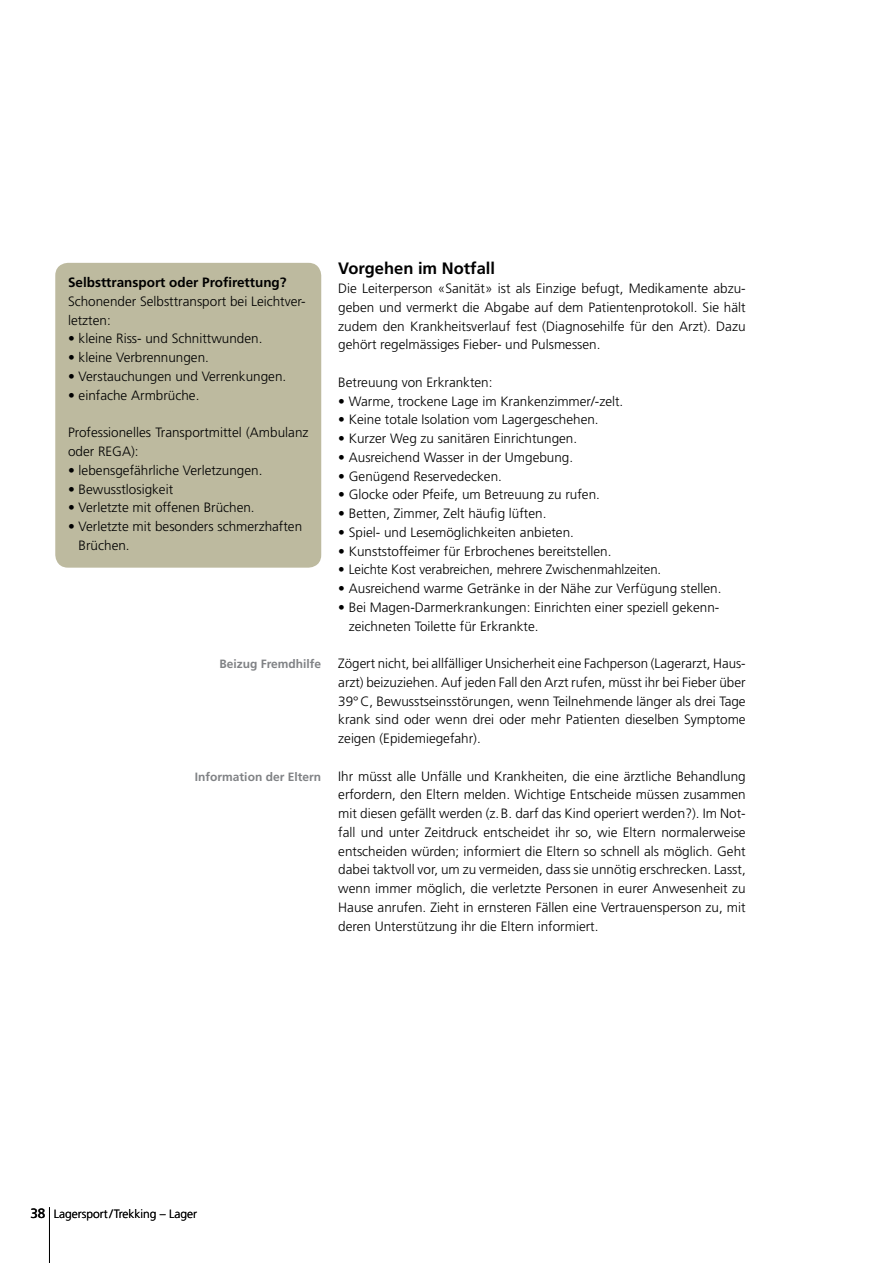
<style>
.page{position:relative;width:893px;height:1263px;background:#fff}
.page>*{position:absolute;margin:0;border:0;box-sizing:border-box;transform-origin:0 0}
.t1{font:700 16.5px "Frutiger LT";color:#000}
.t2{font:300 13.5px/18.8px "Frutiger LT";color:#000}
.t3{font:700 13.5px "Frutiger LT";color:#000}
.t4{font:13.5px "Frutiger LT";color:#000}
.t5{font:700 12px "Frutiger LT";color:#808285}
.t6{font:300 12px "Frutiger LT";color:#000}
</style>
<div class="page">
<hr style="left:49px;top:1207px;width:1px;height:56px;background:#000">
<div style="left:55px;top:263px;width:266px;height:305px;background:#bdba9f;border-radius:13px"></div>
<p class="t3" style="left:68px;top:275px;width:220px">Selbsttransport oder Profirettung?</p>
<p class="t2" style="left:68px;top:292px;width:239px">Schonender Selbsttransport bei Leichtver&shy;letzten:</p>
<p class="t2" style="left:68px;top:330px;width:196px">• kleine Riss- und Schnittwunden.</p>
<p class="t2" style="left:68px;top:348px;width:142px">• kleine Verbrennungen.</p>
<p class="t2" style="left:68px;top:367px;width:220px">• Verstauchungen und Verrenkungen.</p>
<p class="t2" style="left:68px;top:386px;width:133px">• einfache Armbrüche.</p>
<p class="t2" style="left:68px;top:423px;width:242px">Professionelles Transportmittel (Ambulanz oder REGA):</p>
<p class="t2" style="left:68px;top:461px;width:196px">• lebensgefährliche Verletzungen.</p>
<p class="t2" style="left:68px;top:480px;width:107px">• Bewusstlosigkeit</p>
<p class="t2" style="left:68px;top:498px;width:188px">• Verletzte mit offenen Brüchen.</p>
<p class="t2" style="left:79px;top:517px;width:225px;text-indent:-11px">• Verletzte mit besonders schmerzhaften<br>Brüchen.</p>
<p class="t5" style="left:219px;top:657px;width:103px">Beizug Fremdhilfe</p>
<p class="t5" style="left:195px;top:769px;width:128px">Information der Eltern</p>
<p class="t1" style="left:338px;top:259px;width:158px">Vorgehen im Notfall</p>
<p class="t2" style="left:338px;top:279px;width:409px;text-align:justify">Die Leiterperson «Sanität» ist als Einzige befugt, Medikamente abzu&shy;geben und vermerkt die Abgabe auf dem Patientenprotokoll. Sie hält zudem den Krankheitsverlauf fest (Diagnosehilfe für den Arzt). Dazu gehört regelmässiges Fieber- und Pulsmessen.</p>
<p class="t2" style="left:338px;top:373px;width:156px">Betreuung von Erkrankten:</p>
<p class="t2" style="left:338px;top:392px;width:287px">• Warme, trockene Lage im Krankenzimmer/-zelt.</p>
<p class="t2" style="left:338px;top:410px;width:262px">• Keine totale Isolation vom Lagergeschehen.</p>
<p class="t2" style="left:338px;top:429px;width:240px">• Kurzer Weg zu sanitären Einrichtungen.</p>
<p class="t2" style="left:338px;top:448px;width:236px">• Ausreichend Wasser in der Umgebung.</p>
<p class="t2" style="left:338px;top:467px;width:165px">• Genügend Reservedecken.</p>
<p class="t2" style="left:338px;top:485px;width:263px">• Glocke oder Pfeife, um Betreuung zu rufen.</p>
<p class="t2" style="left:338px;top:504px;width:210px">• Betten, Zimmer, Zelt häufig lüften.</p>
<p class="t2" style="left:338px;top:523px;width:237px">• Spiel- und Lesemöglichkeiten anbieten.</p>
<p class="t2" style="left:338px;top:542px;width:275px">• Kunststoffeimer für Erbrochenes bereitstellen.</p>
<p class="t2" style="left:338px;top:560px;width:324px">• Leichte Kost verabreichen, mehrere Zwischenmahlzeiten.</p>
<p class="t2" style="left:338px;top:579px;width:385px">• Ausreichend warme Getränke in der Nähe zur Verfügung stellen.</p>
<p class="t2" style="left:349px;top:598px;width:372px;text-indent:-11px">• Bei Magen-Darmerkrankungen: Einrichten einer speziell gekenn&shy;zeichneten Toilette für Erkrankte.</p>
<p class="t2" style="left:338px;top:654px;width:409px;text-align:justify">Zögert nicht, bei allfälliger Unsicherheit eine Fachperson (Lagerarzt, Haus&shy;arzt) beizuziehen. Auf jeden Fall den Arzt rufen, müsst ihr bei Fieber über 39°C, Bewusstseinsstörungen, wenn Teilnehmende länger als drei Tage krank sind oder wenn drei oder mehr Patienten dieselben Symptome zeigen (Epidemiegefahr).</p>
<p class="t2" style="left:338px;top:767px;width:409px;text-align:justify">Ihr müsst alle Unfälle und Krankheiten, die eine ärztliche Behandlung erfordern, den Eltern melden. Wichtige Entscheide müssen zusammen mit diesen gefällt werden (z.B. darf das Kind operiert werden?). Im Not&shy;fall und unter Zeitdruck entscheidet ihr so, wie Eltern normalerweise entscheiden würden; informiert die Eltern so schnell als möglich. Geht dabei taktvoll vor, um zu vermeiden, dass sie unnötig erschrecken. Lasst, wenn immer möglich, die verletzte Personen in eurer Anwesenheit zu Hause anrufen. Zieht in ernsteren Fällen eine Vertrauensperson zu, mit deren Unterstützung ihr die Eltern informiert.</p>
<p class="t4" style="left:30px;top:1206px;width:17px">38</p>
<p class="t6" style="left:54px;top:1207px;width:145px">Lagersport/Trekking – Lager</p>
</div>
